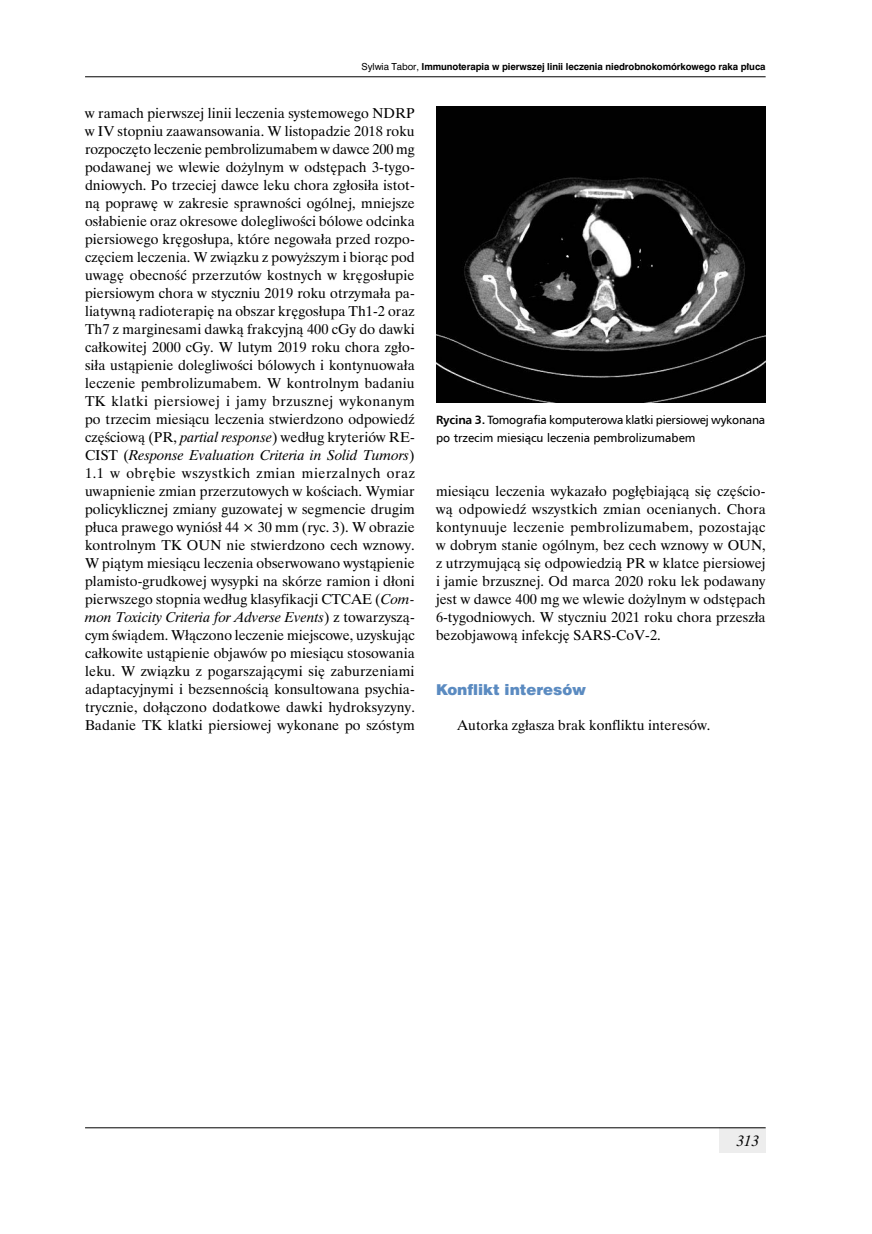
<style>
.page{position:relative;width:872px;height:1234px;background:#fff}
.page>*{position:absolute;margin:0;border:0;box-sizing:border-box;transform-origin:0 0}
.t1{font:15px "Swis 721 Blk EU";color:#5b8bc1}
.t2{font:italic 15px "Time Ibis EE";color:#000}
.t3{font:14.25px/18px "Time Ibis EE";letter-spacing:.005em;color:#000;text-align:justify}
.t4{font:12px/18px "Humnst 777 EU";letter-spacing:-.015em;color:#000}
.t5{font:700 9px "Swis 721 PL";letter-spacing:-.01em;color:#000}
.s1{font-weight:400}
.s2{font-style:italic}
.s3{font-weight:700}
</style>
<div class="page">
<hr style="left:85px;top:76px;width:680px;height:1px;background:#000">
<div style="left:719px;top:1127px;width:46px;height:25px;background:#ededed"></div>
<hr style="left:85px;top:1127px;width:680px;height:1px;background:#000">
<img style="left:436px;top:106px;width:329px;height:296px">
<p class="t5" style="left:361px;top:61px;width:405px"><span class="s1">Sylwia Tabor,</span> Immunoterapia w pierwszej linii leczenia niedrobnokomórkowego raka płuca</p>
<p class="t3" style="left:85px;top:104px;width:331px">w ramach pierwszej linii leczenia systemowego NDRP w IV stopniu zaawansowania. W listopadzie 2018 roku rozpoczęto leczenie pembrolizumabem w dawce 200 mg podawanej we wlewie dożylnym w odstępach 3-tygo&shy;dniowych. Po trzeciej dawce leku chora zgłosiła istot&shy;ną poprawę w zakresie sprawności ogólnej, mniejsze osłabienie oraz okresowe dolegliwości bólowe odcinka piersiowego kręgosłupa, które negowała przed rozpo&shy;częciem leczenia. W związku z powyższym i biorąc pod uwagę obecność przerzutów kostnych w kręgosłupie piersiowym chora w styczniu 2019 roku otrzymała pa&shy;liatywną radioterapię na obszar kręgosłupa Th1-2 oraz Th7 z marginesami dawką frakcyjną 400 cGy do dawki całkowitej 2000 cGy. W lutym 2019 roku chora zgło&shy;siła ustąpienie dolegliwości bólowych i kontynuowała leczenie pembrolizumabem. W kontrolnym badaniu TK klatki piersiowej i jamy brzusznej wykonanym po trzecim miesiącu leczenia stwierdzono odpowiedź częściową (PR, <span class="s2">partial response</span>) według kryteriów RE-CIST (<span class="s2">Response Evaluation Criteria in Solid Tumors</span>)<br>1.1 w obrębie wszystkich zmian mierzalnych oraz uwapnienie zmian przerzutowych w kościach. Wymiar policyklicznej zmiany guzowatej w segmencie drugim płuca prawego wyniósł 44 × 30 mm (ryc. 3). W obrazie kontrolnym TK OUN nie stwierdzono cech wznowy.<br>W piątym miesiącu leczenia obserwowano wystąpienie plamisto-grudkowej wysypki na skórze ramion i dłoni pierwszego stopnia według klasyfikacji CTCAE (<span class="s2">Com&shy;mon Toxicity Criteria for Adverse Events</span>) z towarzyszą&shy;cym świądem. Włączono leczenie miejscowe, uzyskując całkowite ustąpienie objawów po miesiącu stosowania leku. W związku z pogarszającymi się zaburzeniami adaptacyjnymi i bezsennością konsultowana psychia&shy;trycznie, dołączono dodatkowe dawki hydroksyzyny.<br>Badanie TK klatki piersiowej wykonane po szóstym</p>
<p class="t4" style="left:436px;top:411px;width:331px"><span class="s3">Rycina 3.</span> Tomografia komputerowa klatki piersiowej wykonana po trzecim miesiącu leczenia pembrolizumabem</p>
<p class="t3" style="left:436px;top:482px;width:331px">miesiącu leczenia wykazało pogłębiającą się częścio&shy;wą odpowiedź wszystkich zmian ocenianych. Chora kontynuuje leczenie pembrolizumabem, pozostając w dobrym stanie ogólnym, bez cech wznowy w OUN, z utrzymującą się odpowiedzią PR w klatce piersiowej i jamie brzusznej. Od marca 2020 roku lek podawany jest w dawce 400 mg we wlewie dożylnym w odstępach 6-tygodniowych. W styczniu 2021 roku chora przeszła bezobjawową infekcję SARS-CoV-2.</p>
<p class="t1" style="left:436px;top:679px;width:152px">Konflikt interesów</p>
<p class="t3" style="left:457px;top:716px;width:255px">Autorka zgłasza brak konfliktu interesów.</p>
<p class="t2" style="left:736px;top:1131px;width:24px">313</p>
</div>
